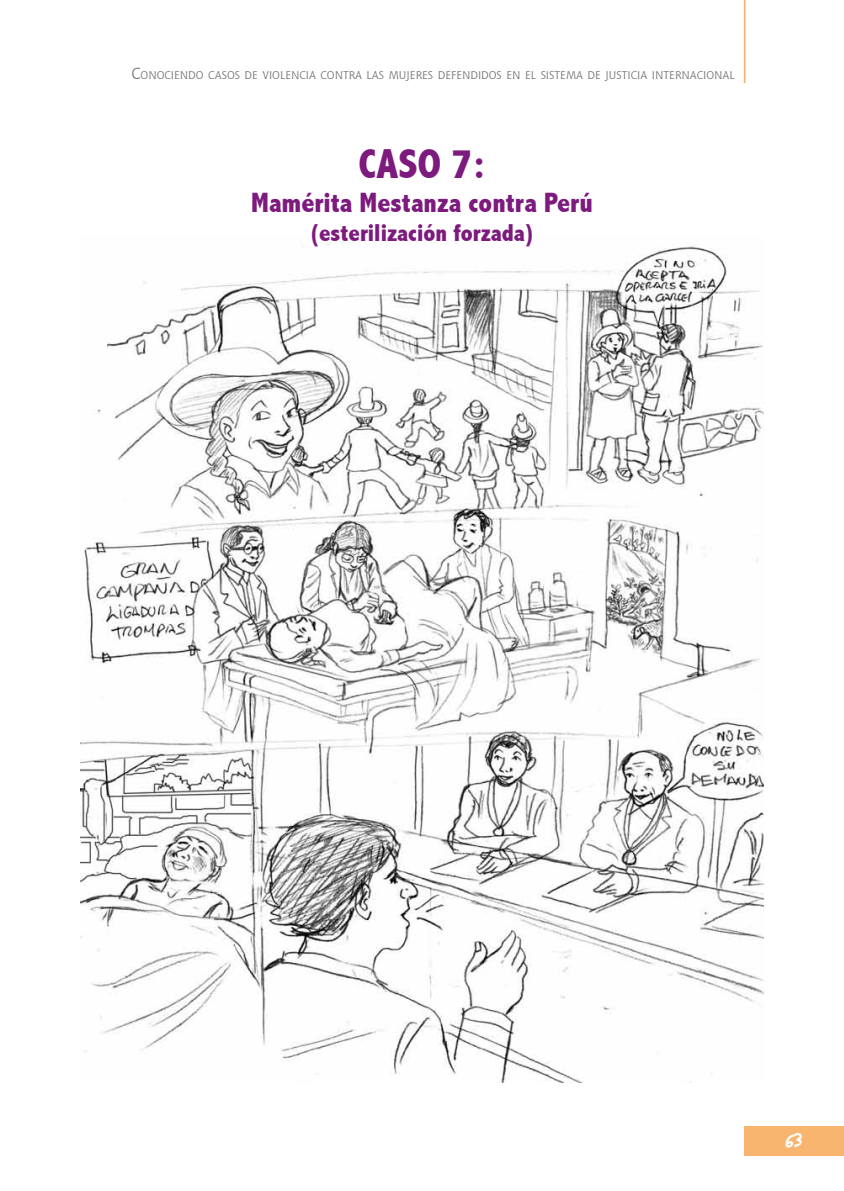
<style>
.page{position:relative;width:844px;height:1191px;background:#fff}
.page>*{position:absolute;margin:0;border:0;box-sizing:border-box;transform-origin:0 0}
.t1{font:800 condensed 42px "Abadi";color:#7c1b7d}
.t2{font:800 condensed 28px "Abadi";color:#7c1b7d}
.t3{font:800 condensed 24.5px "Abadi";color:#7c1b7d}
.t4{font:700 17.5px "CAC Krazy Legs";color:#fff}
.t5{font:11.03px "Chianti BT";color:#707172}
.s1{font-size:15.75px}
</style>
<div class="page">
<div style="left:744px;top:1125px;width:99px;height:30px;background:#f7b570"></div>
<hr style="left:743px;top:0;width:2px;height:83px;background:#f7b570">
<img style="left:80px;top:241px;width:683px;height:841px">
<p class="t5" style="left:131px;top:67px;width:604px"><span class="s1">C</span>ONOCIENDO CASOS DE VIOLENCIA CONTRA LAS MUJERES DEFENDIDOS EN EL SISTEMA DE JUSTICIA INTERNACIONAL</p>
<h1 class="t1" style="left:358px;top:140px;width:128px">CASO 7:</h1>
<h2 class="t2" style="left:251px;top:186px;width:343px">Mamérita Mestanza contra Perú</h2>
<h3 class="t3" style="left:308px;top:219px;width:228px">(esterilización forzada)</h3>
<h3 class="t4" style="left:785px;top:1127px;width:18px">63</h3>
</div>
